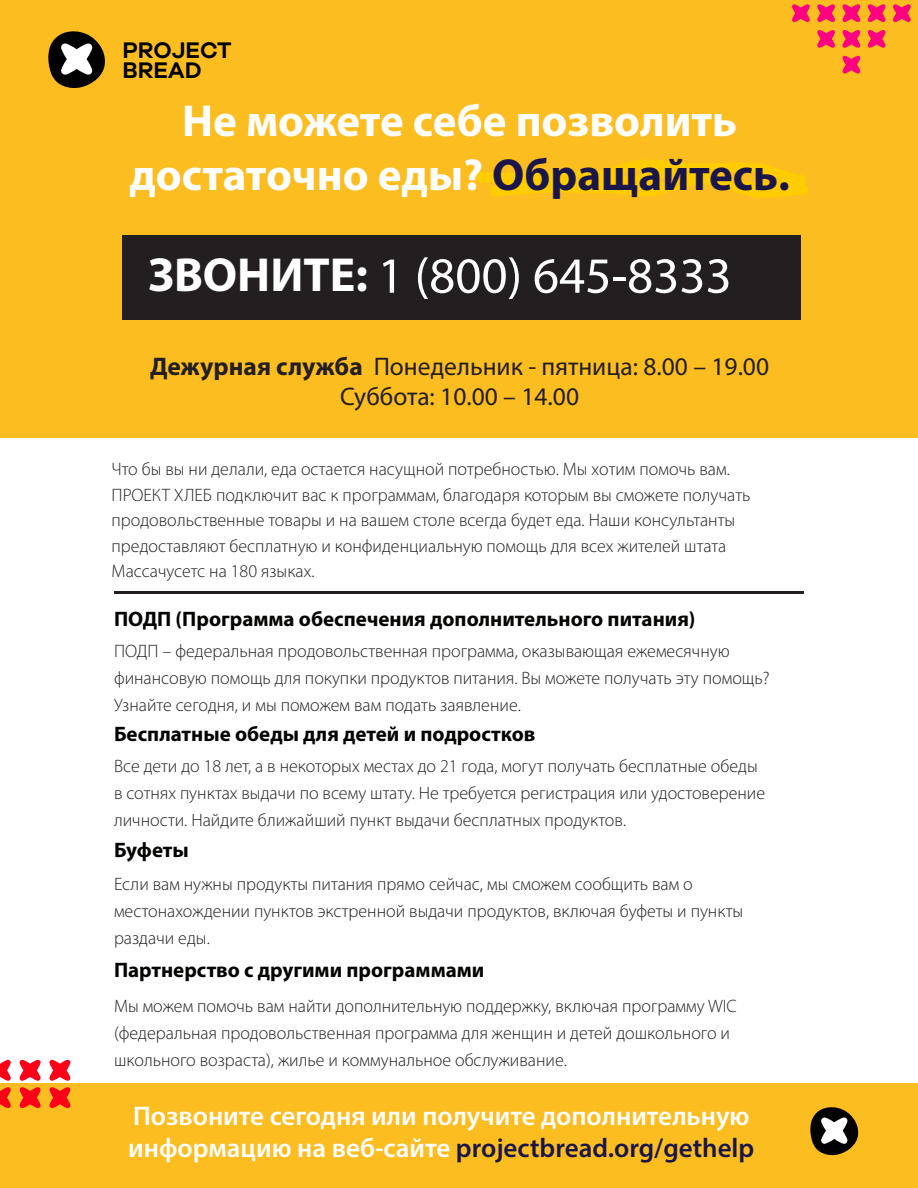
<style>
.page{position:relative;width:918px;height:1188px;background:#fff}
.page>*{position:absolute;margin:0;border:0;box-sizing:border-box;transform-origin:0 0}
.t1{font:51px "Myriad Pro";color:#fff}
.t2{font:700 45px/54px "Myriad Pro";color:#fff;text-align:center}
.t3{font:600 27px/32.4px "Myriad Pro";color:#fff}
.t4{font:25.5px/30.6px "Myriad Pro";color:#231f20;text-align:center}
.t5{font:600 23.25px/20px "Galano Grotesque";color:#000}
.t6{font:700 21px "Myriad Pro";color:#040503}
.bullet{font:300 18px/27px "Myriad Pro";color:#231f20}
.s1{color:#1b164a}
.s2{font-weight:700;font-size:48px}
.s3{font-weight:700}
</style>
<div class="page">
<div style="left:0;top:1084px;width:918px;height:104px;background:#fcbd20"></div>
<div style="left:0;top:0;width:918px;height:438px;background:#fcbd20"></div>
<svg style="left:810px;top:1107px;width:49px;height:49px"></svg>
<div style="left:122px;top:235px;width:678px;height:84px;background:#231f20"></div>
<hr style="left:114px;top:591px;width:690px;height:3px;background:#231f20">
<svg style="left:477px;top:159px;width:331px;height:39px"></svg>
<svg style="left:49px;top:1059px;width:22px;height:22px"></svg>
<svg style="left:19px;top:1059px;width:22px;height:22px"></svg>
<svg style="left:0;top:1059px;width:11px;height:22px"></svg>
<svg style="left:49px;top:1087px;width:22px;height:22px"></svg>
<svg style="left:19px;top:1087px;width:22px;height:22px"></svg>
<svg style="left:0;top:1087px;width:11px;height:21px"></svg>
<svg style="left:817px;top:30px;width:18px;height:18px"></svg>
<svg style="left:842px;top:55px;width:19px;height:19px"></svg>
<svg style="left:842px;top:30px;width:19px;height:18px"></svg>
<svg style="left:867px;top:30px;width:19px;height:18px"></svg>
<svg style="left:792px;top:4px;width:18px;height:18px"></svg>
<svg style="left:817px;top:4px;width:18px;height:18px"></svg>
<svg style="left:842px;top:4px;width:19px;height:18px"></svg>
<svg style="left:867px;top:4px;width:19px;height:18px"></svg>
<svg style="left:893px;top:4px;width:18px;height:18px"></svg>
<svg style="left:48px;top:31px;width:57px;height:57px"></svg>
<p class="t5" style="left:122px;top:40px;width:111px">PROJECT<br>BREAD</p>
<p class="t2" style="left:129px;top:92px;width:662px">Не можете себе позволить достаточно еды? <span class="s1">Обращайтесь.</span></p>
<p class="t1" style="left:148px;top:244px;width:585px"><span class="s2">ЗВОНИТЕ:</span> 1 (800) 645-8333</p>
<p class="t4" style="left:150px;top:350px;width:621px"><span class="s3">Дежурная служба</span> Понедельник - пятница: 8.00 – 19.00<br>Суббота: 10.00 – 14.00</p>
<p class="bullet" style="left:112px;top:456px;width:640px;line-height:25.5px">Что бы вы ни делали, еда остается насущной потребностью. Мы хотим помочь вам.<br>ПРОЕКТ ХЛЕБ подключит вас к программам, благодаря которым вы сможете получать продовольственные товары и на вашем столе всегда будет еда. Наши консультанты предоставляют бесплатную и конфиденциальную помощь для всех жителей штата Массачусетс на 180 языках.</p>
<p class="t6" style="left:114px;top:605px;width:583px">ПОДП (Программа обеспечения дополнительного питания)</p>
<p class="bullet" style="left:114px;top:637px;width:657px">ПОДП – федеральная продовольственная программа, оказывающая ежемесячную финансовую помощь для покупки продуктов питания. Вы можете получать эту помощь?<br>Узнайте сегодня, и мы поможем вам подать заявление.</p>
<p class="t6" style="left:114px;top:720px;width:423px">Бесплатные обеды для детей и подростков</p>
<p class="bullet" style="left:114px;top:752px;width:653px">Все дети до 18 лет, а в некоторых местах до 21 года, могут получать бесплатные обеды в сотнях пунктах выдачи по всему штату. Не требуется регистрация или удостоверение личности. Найдите ближайший пункт выдачи бесплатных продуктов.</p>
<p class="t6" style="left:114px;top:836px;width:76px">Буфеты</p>
<p class="bullet" style="left:114px;top:870px;width:631px">Если вам нужны продукты питания прямо сейчас, мы сможем сообщить вам о местонахождении пунктов экстренной выдачи продуктов, включая буфеты и пункты раздачи еды.</p>
<p class="t6" style="left:114px;top:956px;width:372px">Партнерство с другими программами</p>
<p class="bullet" style="left:114px;top:993px;width:624px">Мы можем помочь вам найти дополнительную поддержку, включая программу WIC (федеральная продовольственная программа для женщин и детей дошкольного и школьного возраста), жилье и коммунальное обслуживание.</p>
<p class="t3" style="left:128px;top:1099px;width:628px">Позвоните сегодня или получите дополнительную информацию на веб-сайте <span class="s1">projectbread.org/gethelp</span></p>
</div>
